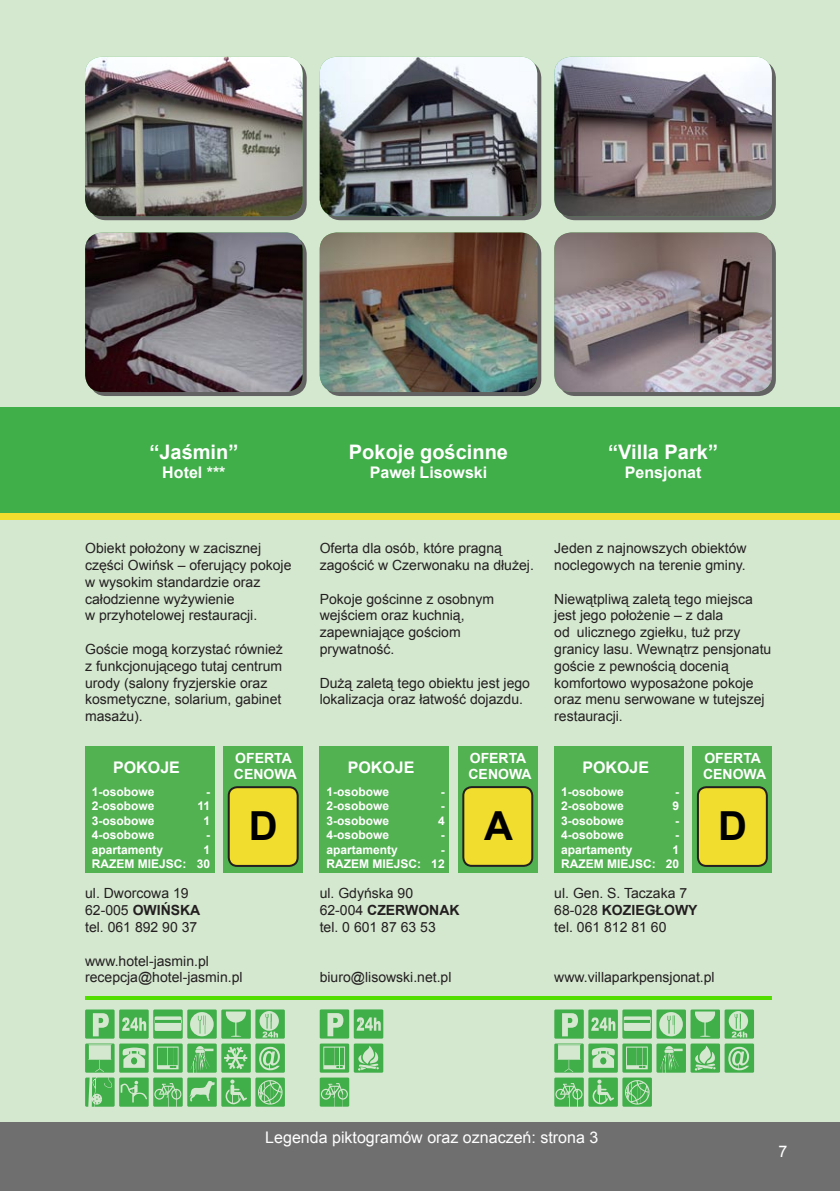
<style>
.page{position:relative;width:840px;height:1191px;background:#fff}
.page>*{position:absolute;margin:0;border:0;box-sizing:border-box;transform-origin:0 0}
.t1{font:700 40px "Arial";color:#000}
.tytuły{font:700 20px "Arial";color:#fff}
.tytuły-2{font:700 16px "Arial";color:#fff}
.tytuły-3{font:16px "Arial";color:#fff}
.numeracja_stron{font:16px "Arial";color:#fff}
.opisy_2{font:14px/16.8px "Arial";color:#231f20}
.t2{font:700 14px "Arial";color:#231f20}
.t3{font:700 14px "Arial";color:#fff}
.t4{font:700 12px "Arial";color:#fff}
.s1{font-weight:400}
</style>
<div class="page">
<div style="left:0;top:0;width:839px;height:1191px;background:#d4e7cf"></div>
<div style="left:0;top:1123px;width:839px;height:68px;background:#6f6f6f"></div>
<hr style="left:85px;top:996px;width:686px;height:4px;background:#52df00">
<div style="left:0;top:448px;width:839px;height:66px;background:#40ae49"></div>
<div style="left:0;top:407px;width:839px;height:41px;background:#40ae49"></div>
<hr style="left:0;top:516px;width:839px;height:4px;background:#f0dd2e">
<hr style="left:0;top:513px;width:839px;height:3px;background:#f0dd2e">
<div style="left:89px;top:61px;width:217px;height:159px;background:linear-gradient(to right,#636363,#636363);border-radius:17px"></div>
<div style="left:89px;top:236px;width:217px;height:160px;background:#636363;border-radius:17px"></div>
<svg style="left:323px;top:61px;width:218px;height:159px"></svg>
<div style="left:323px;top:236px;width:218px;height:160px;background:#636363;border-radius:17px"></div>
<div style="left:558px;top:61px;width:217px;height:159px;background:linear-gradient(to right,#636363,#636363);border-radius:17px"></div>
<div style="left:558px;top:236px;width:217px;height:160px;background:#636363;border-radius:17px"></div>
<img style="left:85px;top:57px;width:217px;height:159px">
<img style="left:85px;top:232px;width:217px;height:160px">
<div style="left:223px;top:747px;width:79px;height:126px;background:#52b251"></div>
<div style="left:85px;top:747px;width:129px;height:126px;background:#52b251"></div>
<div style="left:228px;top:787px;width:69px;height:79px;background:#f0dd2e;border-radius:9px"></div>
<div style="left:227px;top:786px;width:71px;height:81px;border:2px solid #231f20;border-radius:9px"></div>
<img style="left:319px;top:57px;width:218px;height:159px">
<img style="left:319px;top:232px;width:218px;height:160px">
<svg style="left:85px;top:1009px;width:200px;height:97px"></svg>
<img style="left:554px;top:57px;width:217px;height:159px">
<img style="left:554px;top:232px;width:217px;height:160px">
<div style="left:692px;top:747px;width:79px;height:126px;background:#52b251"></div>
<div style="left:554px;top:747px;width:129px;height:126px;background:#52b251"></div>
<div style="left:697px;top:787px;width:69px;height:79px;background:#f0dd2e;border-radius:9px"></div>
<div style="left:696px;top:786px;width:71px;height:81px;border:2px solid #231f20;border-radius:9px"></div>
<svg style="left:554px;top:1009px;width:199px;height:97px"></svg>
<div style="left:458px;top:747px;width:79px;height:126px;background:#52b251"></div>
<div style="left:319px;top:747px;width:130px;height:126px;background:#52b251"></div>
<div style="left:463px;top:787px;width:69px;height:79px;background:#f0dd2e;border-radius:9px"></div>
<div style="left:462px;top:786px;width:71px;height:81px;border:2px solid #231f20;border-radius:9px"></div>
<svg style="left:319px;top:1009px;width:64px;height:97px"></svg>
<p class="tytuły" style="left:149px;top:439px;width:90px">“Jaśmin”</p>
<p class="tytuły-2" style="left:162px;top:462px;width:65px">Hotel ***</p>
<p class="tytuły" style="left:349px;top:439px;width:160px">Pokoje gościnne</p>
<p class="tytuły-2" style="left:369px;top:462px;width:119px">Paweł Lisowski</p>
<p class="tytuły" style="left:608px;top:439px;width:111px">“Villa Park”</p>
<p class="tytuły-2" style="left:624px;top:462px;width:78px">Pensjonat</p>
<p class="opisy_2" style="left:85px;top:540px;width:208px">Obiekt położony w zacisznej części Owińsk – oferujący pokoje w wysokim standardzie oraz całodzienne wyżywienie</p>
<p class="opisy_2" style="left:85px;top:607px;width:173px">w przyhotelowej restauracji.</p>
<p class="opisy_2" style="left:85px;top:641px;width:199px">Goście mogą korzystać również z funkcjonującego tutaj centrum urody (salony fryzjerskie oraz kosmetyczne, solarium, gabinet masażu).</p>
<p class="tytuły-2" style="left:113px;top:756px;width:68px">POKOJE</p>
<p class="t4" style="left:92px;top:784px;width:64px">1-osobowe</p>
<p class="t4" style="left:92px;top:798px;width:64px">2-osobowe</p>
<p class="t4" style="left:92px;top:812px;width:64px">3-osobowe</p>
<p class="t4" style="left:92px;top:827px;width:64px">4-osobowe</p>
<p class="t4" style="left:92px;top:841px;width:73px">apartamenty</p>
<p class="t4" style="left:92px;top:856px;width:96px">RAZEM MIEJSC:</p>
<p class="t4" style="left:206px;top:784px;width:5px">-</p>
<p class="t4" style="left:197px;top:798px;width:14px">11</p>
<p class="t4" style="left:203px;top:812px;width:8px">1</p>
<p class="t4" style="left:206px;top:827px;width:5px">-</p>
<p class="t4" style="left:203px;top:841px;width:8px">1</p>
<p class="t4" style="left:197px;top:856px;width:15px">30</p>
<p class="t3" style="left:235px;top:748px;width:58px">OFERTA</p>
<p class="t3" style="left:234px;top:765px;width:65px">CENOWA</p>
<p class="t1" style="left:249px;top:800px;width:30px">D</p>
<p class="opisy_2" style="left:85px;top:885px;width:105px">ul. Dworcowa 19</p>
<p class="t2" style="left:85px;top:901px;width:117px"><span class="s1">62-005</span> OWIŃSKA</p>
<p class="opisy_2" style="left:85px;top:918px;width:114px">tel. 061 892 90 37</p>
<p class="opisy_2" style="left:85px;top:952px;width:125px">www.hotel-jasmin.pl</p>
<p class="opisy_2" style="left:85px;top:969px;width:159px">recepcja@hotel-jasmin.pl</p>
<p class="opisy_2" style="left:319px;top:540px;width:215px">Oferta dla osób, które pragną zagościć w Czerwonaku na dłużej.</p>
<p class="opisy_2" style="left:319px;top:590px;width:176px">Pokoje gościnne z osobnym wejściem oraz kuchnią, zapewniające gościom prywatność.</p>
<p class="opisy_2" style="left:319px;top:674px;width:212px">Dużą zaletą tego obiektu jest jego lokalizacja oraz łatwość dojazdu.</p>
<p class="tytuły-2" style="left:347px;top:756px;width:68px">POKOJE</p>
<p class="t4" style="left:326px;top:784px;width:64px">1-osobowe</p>
<p class="t4" style="left:326px;top:798px;width:64px">2-osobowe</p>
<p class="t4" style="left:326px;top:812px;width:64px">3-osobowe</p>
<p class="t4" style="left:326px;top:827px;width:64px">4-osobowe</p>
<p class="t4" style="left:326px;top:841px;width:73px">apartamenty</p>
<p class="t4" style="left:326px;top:856px;width:96px">RAZEM MIEJSC:</p>
<p class="t4" style="left:440px;top:784px;width:5px">-</p>
<p class="t4" style="left:440px;top:798px;width:5px">-</p>
<p class="t4" style="left:438px;top:812px;width:8px">4</p>
<p class="t4" style="left:440px;top:827px;width:5px">-</p>
<p class="t4" style="left:440px;top:841px;width:5px">-</p>
<p class="t4" style="left:431px;top:856px;width:15px">12</p>
<p class="opisy_2" style="left:319px;top:885px;width:95px">ul. Gdyńska 90</p>
<p class="t2" style="left:319px;top:901px;width:141px"><span class="s1">62-004</span> CZERWONAK</p>
<p class="opisy_2" style="left:319px;top:918px;width:117px">tel. 0 601 87 63 53</p>
<p class="opisy_2" style="left:319px;top:969px;width:133px">biuro@lisowski.net.pl</p>
<p class="t3" style="left:469px;top:748px;width:58px">OFERTA</p>
<p class="t3" style="left:468px;top:765px;width:65px">CENOWA</p>
<p class="t1" style="left:484px;top:800px;width:30px">A</p>
<p class="opisy_2" style="left:554px;top:540px;width:194px">Jeden z najnowszych obiektów noclegowych na terenie gminy.</p>
<p class="opisy_2" style="left:554px;top:590px;width:218px">Niewątpliwą zaletą tego miejsca jest jego położenie – z dala<br>od ulicznego zgiełku, tuż przy granicy lasu. Wewnątrz pensjonatu goście z pewnością docenią komfortowo wyposażone pokoje oraz menu serwowane w tutejszej restauracji.</p>
<p class="tytuły-2" style="left:582px;top:756px;width:68px">POKOJE</p>
<p class="t4" style="left:560px;top:784px;width:64px">1-osobowe</p>
<p class="t4" style="left:560px;top:798px;width:64px">2-osobowe</p>
<p class="t4" style="left:560px;top:812px;width:64px">3-osobowe</p>
<p class="t4" style="left:560px;top:827px;width:64px">4-osobowe</p>
<p class="t4" style="left:560px;top:841px;width:73px">apartamenty</p>
<p class="t4" style="left:560px;top:856px;width:96px">RAZEM MIEJSC:</p>
<p class="t4" style="left:675px;top:784px;width:5px">-</p>
<p class="t4" style="left:672px;top:798px;width:8px">9</p>
<p class="t4" style="left:675px;top:812px;width:5px">-</p>
<p class="t4" style="left:675px;top:827px;width:5px">-</p>
<p class="t4" style="left:672px;top:841px;width:8px">1</p>
<p class="t4" style="left:665px;top:856px;width:15px">20</p>
<p class="t3" style="left:704px;top:748px;width:58px">OFERTA</p>
<p class="t3" style="left:702px;top:765px;width:64px">CENOWA</p>
<p class="t1" style="left:717px;top:800px;width:30px">D</p>
<p class="opisy_2" style="left:554px;top:885px;width:134px">ul. Gen. S. Taczaka 7</p>
<p class="t2" style="left:554px;top:901px;width:145px"><span class="s1">68-028</span> KOZIEGŁOWY</p>
<p class="opisy_2" style="left:554px;top:918px;width:114px">tel. 061 812 81 60</p>
<p class="opisy_2" style="left:554px;top:969px;width:162px">www.villaparkpensjonat.pl</p>
<p class="tytuły-3" style="left:265px;top:1127px;width:334px">Legenda piktogramów oraz oznaczeń: strona 3</p>
<p class="numeracja_stron" style="left:778px;top:1141px;width:10px">7</p>
</div>
